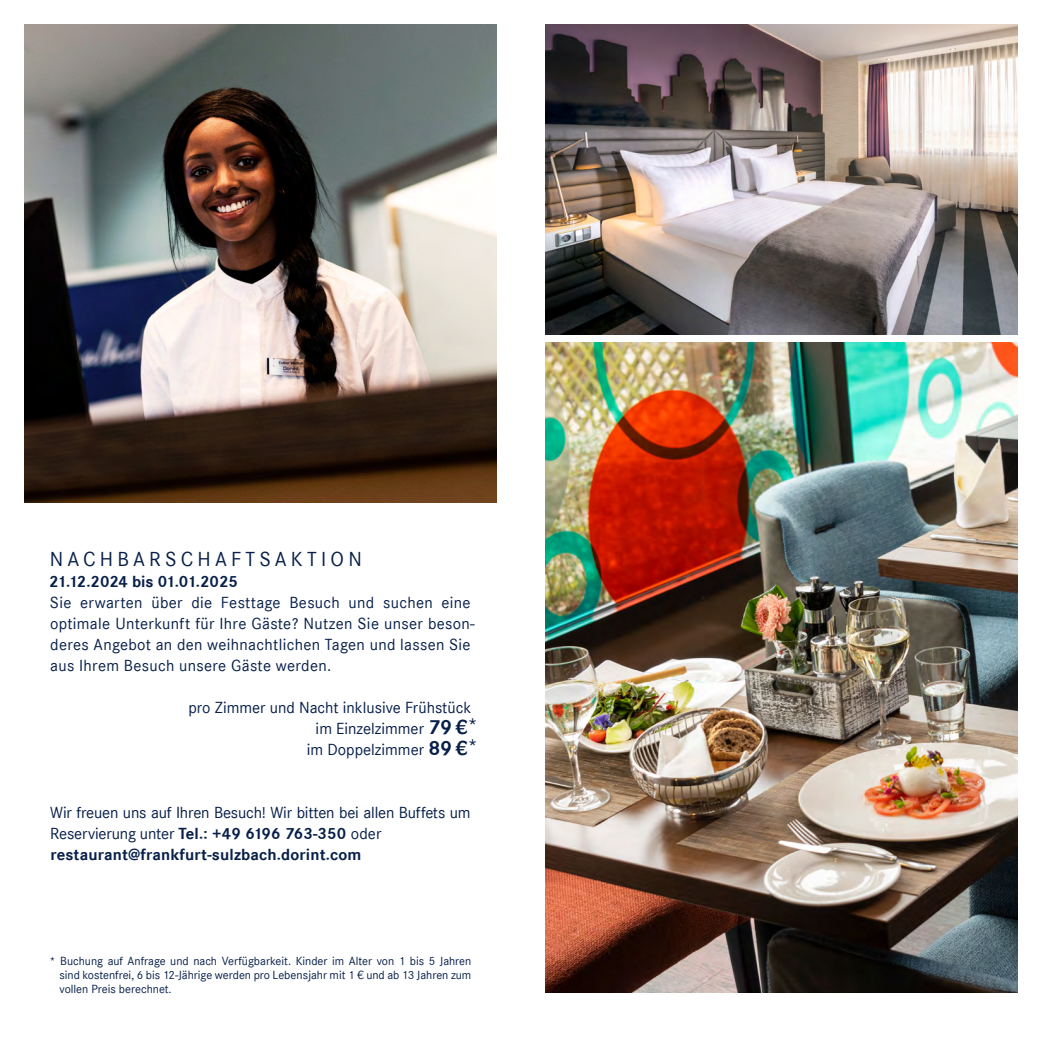
<style>
.page{position:relative;width:1042px;height:1042px;background:#fff}
.page>*{position:absolute;margin:0;border:0;box-sizing:border-box;transform-origin:0 0}
.t1{font:21px "Corporate S";letter-spacing:.2em;color:#071f49}
.t2{font:16.62px/21px "Corporate S";letter-spacing:.015em;color:#071f49}
.t3{font:16.62px/21px "Corporate S";letter-spacing:-.01em;color:#071f49}
.t4{font:700 16.62px "Corporate S";color:#071f49}
.t5{font:12.25px/14px "Corporate S";color:#071f49;text-align:justify}
.s1{font-weight:700;font-size:21px}
.s2{font-size:21px}
.s3{font-weight:700}
</style>
<div class="page">
<img style="left:25px;top:25px;width:471px;height:478px">
<img style="left:546px;top:25px;width:471px;height:310px">
<img style="left:546px;top:342px;width:471px;height:650px">
<p class="t1" style="left:50px;top:547px;width:313px">NACHBARSCHAFTSAKTION</p>
<p class="t4" style="left:49px;top:572px;width:190px">21.12.2024 bis 01.01.2025</p>
<p class="t2" style="left:50px;top:592px;width:426px">Sie erwarten über die Festtage Besuch und suchen eine optimale Unterkunft für Ihre Gäste? Nutzen Sie unser beson&shy;deres Angebot an den weihnachtlichen Tagen und lassen Sie aus Ihrem Besuch unsere Gäste werden.</p>
<p class="t2" style="left:188px;top:697px;width:284px">pro Zimmer und Nacht inklusive Frühstück</p>
<p class="t2" style="left:316px;top:718px;width:164px">im Einzelzimmer <span class="s1">79 €</span><span class="s2">*</span></p>
<p class="t2" style="left:307px;top:739px;width:172px">im Doppelzimmer <span class="s1">89 €</span><span class="s2">*</span></p>
<p class="t3" style="left:50px;top:802px;width:422px">Wir freuen uns auf Ihren Besuch! Wir bitten bei allen Buffets um<br>Reservierung unter <span class="s3">Tel.: +49 6196 763-350</span> oder <span class="s3">restaurant@frankfurt-sulzbach.dorint.com</span></p>
<p class="t5" style="left:60px;top:954px;width:413px;text-indent:-10px">* Buchung auf Anfrage und nach Verfügbarkeit. Kinder im Alter von 1 bis 5 Jahren sind kostenfrei, 6 bis 12-Jährige werden pro Lebensjahr mit 1 € und ab 13 Jahren zum vollen Preis berechnet.</p>
</div>
